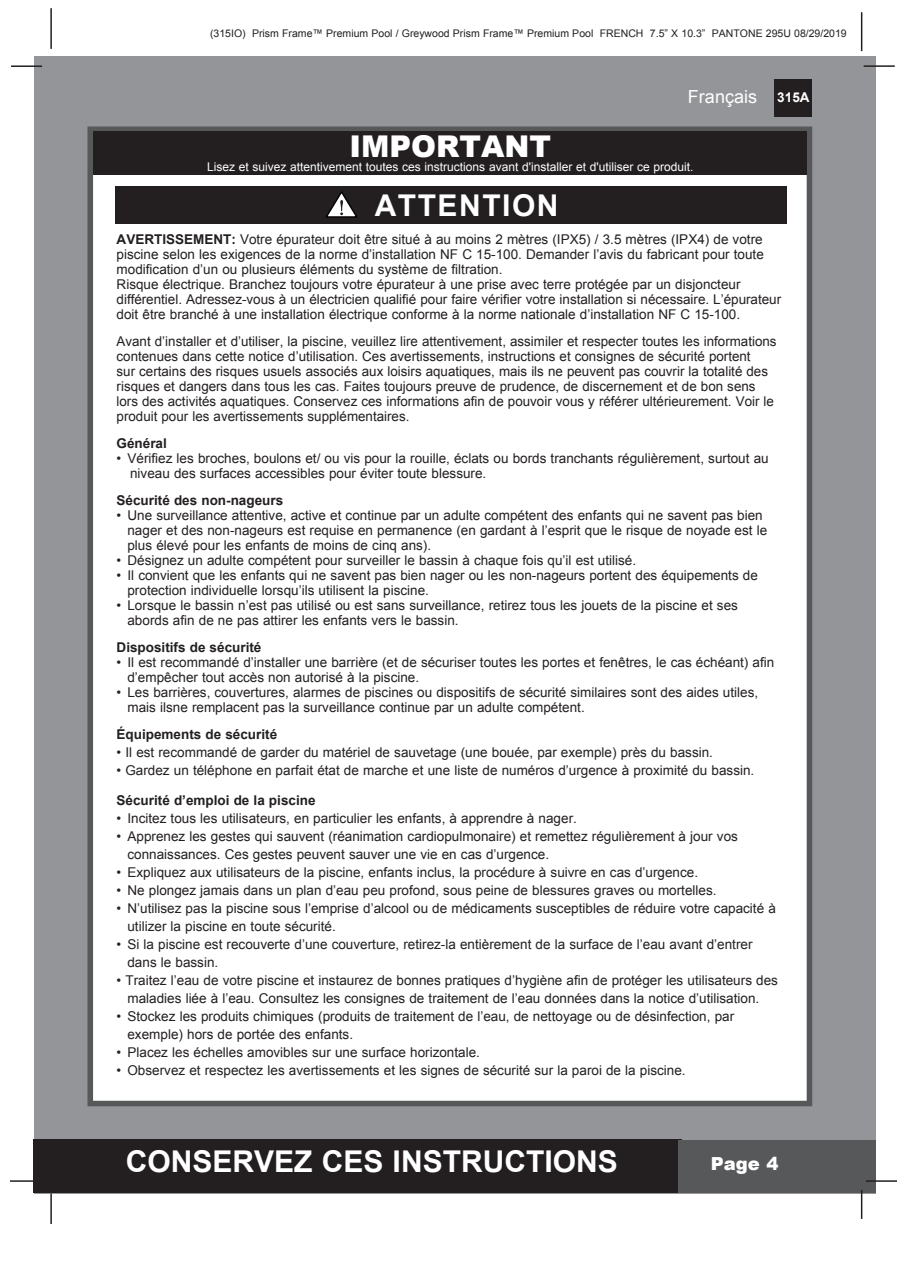
<style>
.page{position:relative;width:897px;height:1264px;background:#fff}
.page>*{position:absolute;margin:0;border:0;box-sizing:border-box;transform-origin:0 0}
.t1{font:700 30px "Arial";color:#fff}
.t2{font:900 30px "Arial";color:#fff}
.t3{font:700 30px "Arial";letter-spacing:.05em;color:#fff}
.t4{font:18px "Arial";color:#fff}
.t5{font:900 18px "Arial";color:#fff}
.t6{font:13.5px/15px "Arial";color:#231f20}
.t7{font:700 13.5px "Arial";color:#231f20}
.t8{font:700 13.5px "Arial";color:#fff}
.t9{font:12px "Arial";color:#fff}
.t10{font:10.5px "Arial";color:#231f20}
.s1{font-weight:700}
</style>
<div class="page">
<div style="left:34px;top:56px;width:841px;height:1137px;background:#939598"></div>
<div style="left:774px;top:79px;width:38px;height:38px;background:#231f20"></div>
<hr style="left:863px;top:65px;width:31px;height:2px;background:#231f20">
<hr style="left:50px;top:8px;width:2px;height:41px;background:#231f20">
<hr style="left:860px;top:12px;width:2px;height:39px;background:#231f20">
<div style="left:33px;top:1140px;width:648px;height:53px;background:#231f20"></div>
<div style="left:678px;top:1140px;width:197px;height:53px;background:#57585a"></div>
<hr style="left:865px;top:1180px;width:31px;height:1px;background:#231f20">
<hr style="left:860px;top:1189px;width:2px;height:30px;background:#231f20">
<hr style="left:50px;top:1193px;width:2px;height:31px;background:#231f20">
<hr style="left:10px;top:1180px;width:31px;height:1px;background:#231f20">
<hr style="left:11px;top:65px;width:31px;height:2px;background:#231f20">
<div style="left:87px;top:126px;width:725px;height:980px;background:#fff;border:6px solid #57585a"></div>
<div style="left:93px;top:131px;width:713px;height:44px;background:#231f20"></div>
<div style="left:115px;top:186px;width:671px;height:37px;background:#231f20"></div>
<svg style="left:326px;top:191px;width:31px;height:27px"></svg>
<p class="t10" style="left:210px;top:27px;width:638px">(315IO) Prism Frame™ Premium Pool / Greywood Prism Frame™ Premium Pool FRENCH 7.5” X 10.3” PANTONE 295U 08/29/2019</p>
<h2 class="t4" style="left:688px;top:85px;width:71px">Français</h2>
<p class="t2" style="left:349px;top:124px;width:203px">IMPORTANT</p>
<p class="t9" style="left:207px;top:159px;width:488px">Lisez et suivez attentivement toutes ces instructions avant d'installer et d'utiliser ce produit.</p>
<p class="t3" style="left:375px;top:186px;width:185px">ATTENTION</p>
<p class="t8" style="left:777px;top:88px;width:34px">315A</p>
<p class="t6" style="left:117px;top:232px;width:648px;text-align:justify"><span class="s1">AVERTISSEMENT:</span> Votre épurateur doit être situé à au moins 2 mètres (IPX5) / 3.5 mètres (IPX4) de votre piscine selon les exigences de la norme d’installation NF C 15-100. Demander l’avis du fabricant pour toute modification d’un ou plusieurs éléments du système de filtration.</p>
<p class="t6" style="left:117px;top:277px;width:625px">Risque électrique. Branchez toujours votre épurateur à une prise avec terre protégée par un disjoncteur</p>
<p class="t6" style="left:117px;top:292px;width:666px">différentiel. Adressez-vous à un électricien qualifié pour faire vérifier votre installation si nécessaire. L’épurateur doit être branché à une installation électrique conforme à la norme nationale d’installation NF C 15-100.</p>
<p class="t6" style="left:117px;top:334px;width:661px">Avant d’installer et d’utiliser, la piscine, veuillez lire attentivement, assimiler et respecter toutes les informations contenues dans cette notice d’utilisation. Ces avertissements, instructions et consignes de sécurité portent<br>sur certains des risques usuels associés aux loisirs aquatiques, mais ils ne peuvent pas couvrir la totalité des risques et dangers dans tous les cas. Faites toujours preuve de prudence, de discernement et de bon sens</p>
<p class="t6" style="left:117px;top:394px;width:659px">lors des activités aquatiques. Conservez ces informations afin de pouvoir vous y référer ultérieurement. Voir le</p>
<p class="t6" style="left:117px;top:409px;width:294px">produit pour les avertissements supplémentaires.</p>
<p class="t7" style="left:117px;top:434px;width:52px">Général</p>
<p class="t6" style="left:130px;top:451px;width:640px;text-indent:-14px">• Vérifiez les broches, boulons et/ ou vis pour la rouille, éclats ou bords tranchants régulièrement, surtout au niveau des surfaces accessibles pour éviter toute blessure.</p>
<p class="t7" style="left:117px;top:491px;width:168px">Sécurité des non-nageurs</p>
<p class="t6" style="left:117px;top:508px;width:647px">• Une surveillance attentive, active et continue par un adulte compétent des enfants qui ne savent pas bien</p>
<p class="t6" style="left:127px;top:523px;width:641px">nager et des non-nageurs est requise en permanence (en gardant à l’esprit que le risque de noyade est le</p>
<p class="t6" style="left:127px;top:538px;width:305px">plus élevé pour les enfants de moins de cinq ans).</p>
<p class="t6" style="left:117px;top:553px;width:521px">• Désignez un adulte compétent pour surveiller le bassin à chaque fois qu’il est utilisé.</p>
<p class="t6" style="left:117px;top:568px;width:642px">• Il convient que les enfants qui ne savent pas bien nager ou les non-nageurs portent des équipements de</p>
<p class="t6" style="left:127px;top:583px;width:303px">protection individuelle lorsqu’ils utilisent la piscine.</p>
<p class="t6" style="left:127px;top:598px;width:612px;text-indent:-11px">• Lorsque le bassin n’est pas utilisé ou est sans surveillance, retirez tous les jouets de la piscine et ses abords afin de ne pas attirer les enfants vers le bassin.</p>
<p class="t7" style="left:117px;top:638px;width:146px">Dispositifs de sécurité</p>
<p class="t6" style="left:117px;top:655px;width:659px">• Il est recommandé d’installer une barrière (et de sécuriser toutes les portes et fenêtres, le cas échéant) afin</p>
<p class="t6" style="left:127px;top:670px;width:293px">d’empêcher tout accès non autorisé à la piscine.</p>
<p class="t6" style="left:117px;top:685px;width:643px">• Les barrières, couvertures, alarmes de piscines ou dispositifs de sécurité similaires sont des aides utiles,</p>
<p class="t6" style="left:127px;top:700px;width:459px">mais ilsne remplacent pas la surveillance continue par un adulte compétent.</p>
<p class="t7" style="left:117px;top:725px;width:162px">Équipements de sécurité</p>
<p class="t6" style="left:117px;top:745px;width:598px">• Il est recommandé de garder du matériel de sauvetage (une bouée, par exemple) près du bassin.</p>
<p class="t6" style="left:117px;top:763px;width:639px">• Gardez un téléphone en parfait état de marche et une liste de numéros d’urgence à proximité du bassin.</p>
<p class="t7" style="left:117px;top:791px;width:200px">Sécurité d’emploi de la piscine</p>
<p class="t6" style="left:117px;top:811px;width:462px">• Incitez tous les utilisateurs, en particulier les enfants, à apprendre à nager.</p>
<p class="t6" style="left:117px;top:829px;width:622px">• Apprenez les gestes qui sauvent (réanimation cardiopulmonaire) et remettez régulièrement à jour vos</p>
<p class="t6" style="left:127px;top:847px;width:423px">connaissances. Ces gestes peuvent sauver une vie en cas d’urgence.</p>
<p class="t6" style="left:117px;top:865px;width:583px">• Expliquez aux utilisateurs de la piscine, enfants inclus, la procédure à suivre en cas d’urgence.</p>
<p class="t6" style="left:117px;top:883px;width:601px">• Ne plongez jamais dans un plan d’eau peu profond, sous peine de blessures graves ou mortelles.</p>
<p class="t6" style="left:117px;top:901px;width:660px">• N’utilisez pas la piscine sous l’emprise d’alcool ou de médicaments susceptibles de réduire votre capacité à</p>
<p class="t6" style="left:127px;top:919px;width:210px">utilizer la piscine en toute sécurité.</p>
<p class="t6" style="left:117px;top:937px;width:637px">• Si la piscine est recouverte d’une couverture, retirez-la entièrement de la surface de l’eau avant d’entrer</p>
<p class="t6" style="left:127px;top:955px;width:92px">dans le bassin.</p>
<p class="t6" style="left:117px;top:973px;width:662px">• Traitez l’eau de votre piscine et instaurez de bonnes pratiques d’hygiène afin de protéger les utilisateurs des</p>
<p class="t6" style="left:127px;top:991px;width:633px">maladies liée à l’eau. Consultez les consignes de traitement de l’eau données dans la notice d’utilisation.</p>
<p class="t6" style="left:117px;top:1009px;width:619px">• Stockez les produits chimiques (produits de traitement de l’eau, de nettoyage ou de désinfection, par</p>
<p class="t6" style="left:127px;top:1027px;width:227px">exemple) hors de portée des enfants.</p>
<p class="t6" style="left:117px;top:1045px;width:365px">• Placez les échelles amovibles sur une surface horizontale.</p>
<p class="t6" style="left:117px;top:1063px;width:570px">• Observez et respectez les avertissements et les signes de sécurité sur la paroi de la piscine.</p>
<h1 class="t1" style="left:126px;top:1141px;width:493px">CONSERVEZ CES INSTRUCTIONS</h1>
<h2 class="t5" style="left:710px;top:1150px;width:69px">Page 4</h2>
</div>
